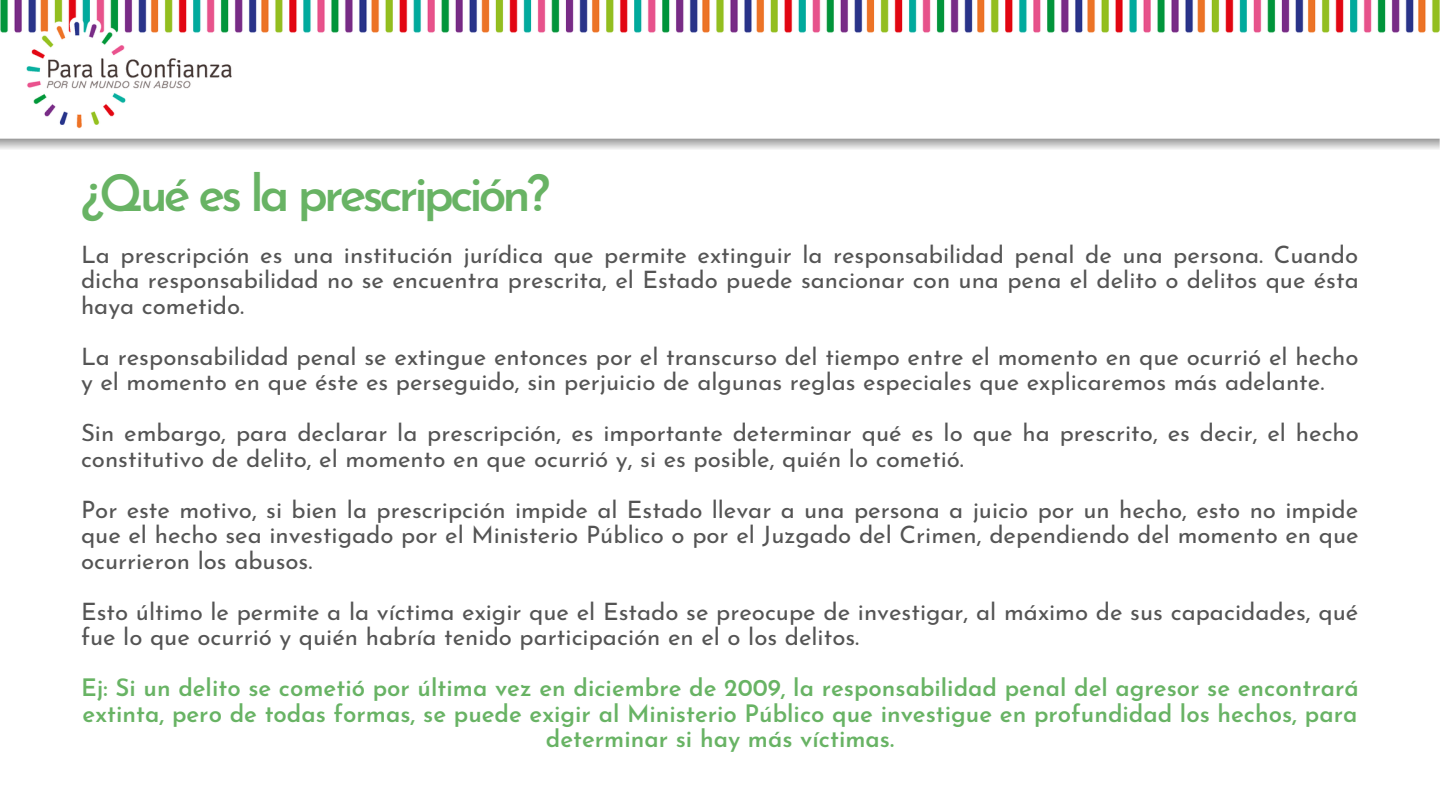
<style>
.page{position:relative;width:1440px;height:810px;background:#fff}
.page>*{position:absolute;margin:0;border:0;box-sizing:border-box;transform-origin:0 0}
.t1{font:600 50px "Josefin Sans";letter-spacing:-.08em;color:#68b364}
.t2{font:24px/25.5px "Josefin Sans";color:#545454}
.t3{font:600 24px/25.5px "Josefin Sans";color:#68b364;text-align:center}
</style>
<div class="page">
<img style="left:0;top:0;width:1440px;height:149px">
<p class="t1" style="left:81px;top:173px;width:471px">¿Qué es la prescripción?</p>
<p class="t2" style="left:81px;top:244px;width:1279px;text-align:justify">La prescripción es una institución jurídica que permite extinguir la responsabilidad penal de una persona. Cuando dicha responsabilidad no se encuentra prescrita, el Estado puede sancionar con una pena el delito o delitos que ésta haya cometido.</p>
<p class="t2" style="left:81px;top:346px;width:1279px">La responsabilidad penal se extingue entonces por el transcurso del tiempo entre el momento en que ocurrió el hecho y el momento en que éste es perseguido, sin perjuicio de algunas reglas especiales que explicaremos más adelante.</p>
<p class="t2" style="left:81px;top:422px;width:1279px">Sin embargo, para declarar la prescripción, es importante determinar qué es lo que ha prescrito, es decir, el hecho constitutivo de delito, el momento en que ocurrió y, si es posible, quién lo cometió.</p>
<p class="t2" style="left:81px;top:499px;width:1279px;text-align:justify">Por este motivo, si bien la prescripción impide al Estado llevar a una persona a juicio por un hecho, esto no impide que el hecho sea investigado por el Ministerio Público o por el Juzgado del Crimen, dependiendo del momento en que ocurrieron los abusos.</p>
<p class="t2" style="left:81px;top:601px;width:1279px">Esto último le permite a la víctima exigir que el Estado se preocupe de investigar, al máximo de sus capacidades, qué fue lo que ocurrió y quién habría tenido participación en el o los delitos.</p>
<p class="t3" style="left:81px;top:677px;width:1279px">Ej: Si un delito se cometió por última vez en diciembre de 2009, la responsabilidad penal del agresor se encontrará extinta, pero de todas formas, se puede exigir al Ministerio Público que investigue en profundidad los hechos, para determinar si hay más víctimas.</p>
</div>
